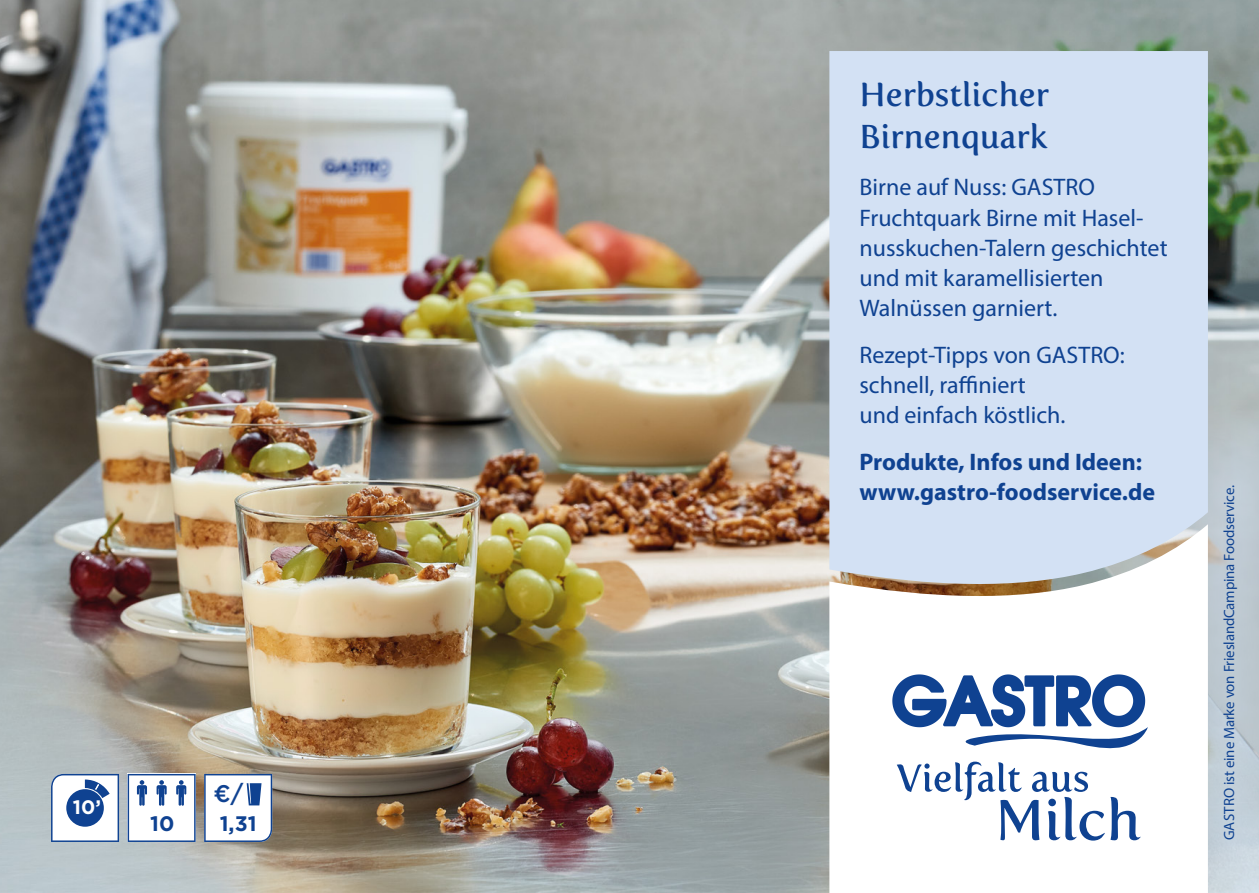
<style>
.page{position:relative;width:1259px;height:893px;background:#fff}
.page>*{position:absolute;margin:0;border:0;box-sizing:border-box;transform-origin:0 0}
.t1{font:33px/42px "Fertigo Pro";color:#0f4291}
.t2{font:24px/30px "Myriad Pro";color:#0f4291}
.t3{font:700 24px/30px "Myriad Pro";color:#0f4291}
.t4{font:500 24px "Gotham";color:#0f4291}
.t5{font:700 21px "Gotham";color:#0f4291}
.t6{font:700 19.5px "Gotham";color:#fff}
.t7{font:14.7px "Myriad Pro";letter-spacing:-.01em;color:#0f4291}
</style>
<div class="page">
<img style="left:0;top:0;width:1259px;height:893px">
<div style="left:1138px;top:400px;width:121px;height:493px;background:linear-gradient(to bottom,#b9c2c7,#c6d3dd)"></div>
<div style="left:829px;top:51px;width:379px;height:473px;background:#d3e1f4"></div>
<svg style="left:829px;top:524px;width:379px;height:369px"></svg>
<svg style="left:892px;top:674px;width:256px;height:74px"></svg>
<svg style="left:1110px;top:797px;width:30px;height:43px"></svg>
<svg style="left:896px;top:762px;width:208px;height:79px"></svg>
<svg style="left:204px;top:774px;width:68px;height:68px"></svg>
<svg style="left:51px;top:774px;width:68px;height:68px"></svg>
<svg style="left:128px;top:774px;width:68px;height:68px"></svg>
<p class="t6" style="left:73px;top:794px;width:30px">10’</p>
<p class="t5" style="left:150px;top:809px;width:26px">10</p>
<p class="t4" style="left:213px;top:778px;width:31px">€/</p>
<p class="t5" style="left:220px;top:809px;width:38px">1,31</p>
<h1 class="t1" style="left:859px;top:74px;width:191px">Herbstlicher<br>Birnenquark</h1>
<p class="t2" style="left:859px;top:172px;width:310px">Birne auf Nuss: GASTRO<br>Fruchtquark Birne mit Hasel&shy;nusskuchen-Talern geschichtet und mit karamellisierten<br>Walnüssen garniert.</p>
<p class="t2" style="left:859px;top:339px;width:267px">Rezept-Tipps von GASTRO: schnell, raffiniert<br>und einfach köstlich.</p>
<p class="t3" style="left:859px;top:446px;width:297px">Produkte, Infos und Ideen: www.gastro-foodservice.de</p>
<p class="t7" style="left:1220px;top:840px;width:357px;rotate:-90deg">GASTRO ist eine Marke von FrieslandCampina Foodservice.</p>
</div>
